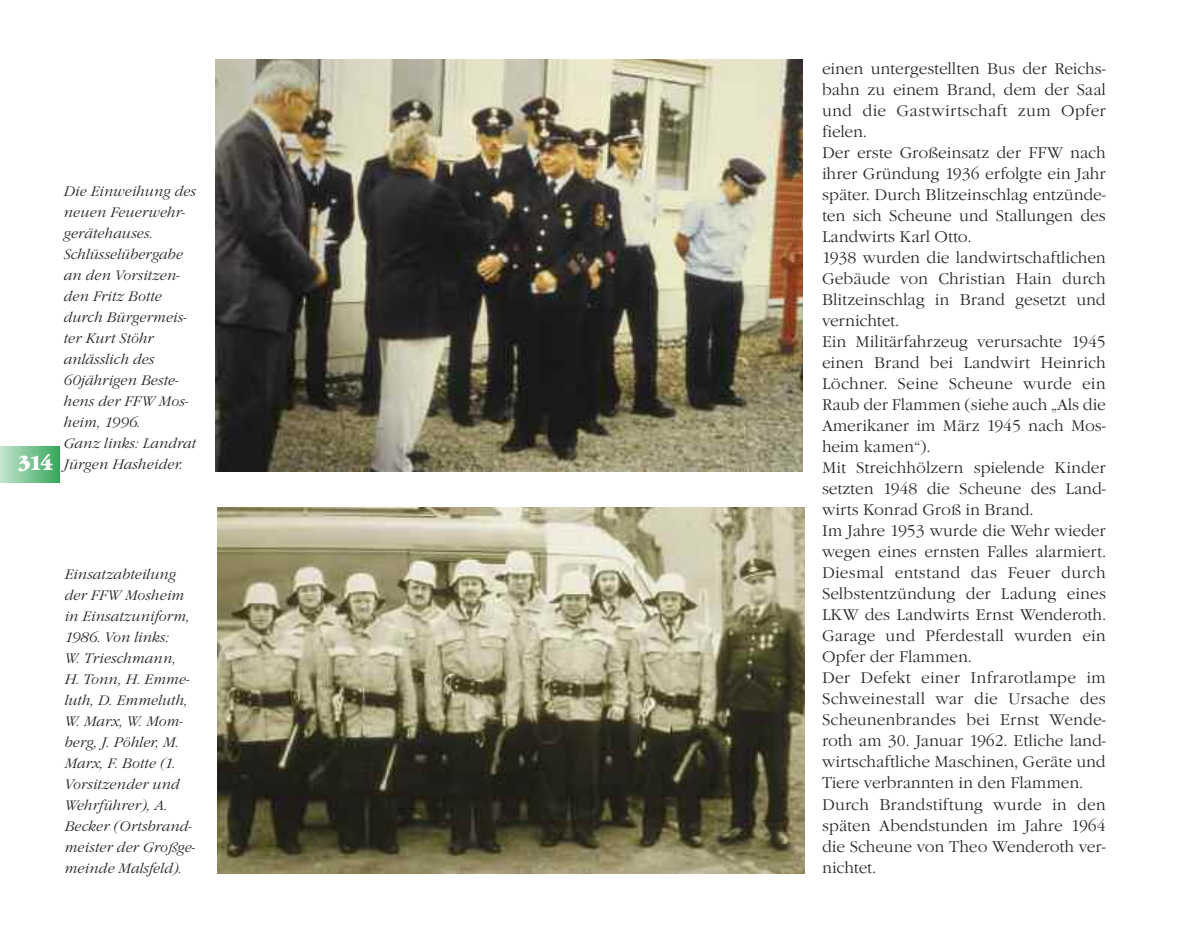
<style>
.page{position:relative;width:1191px;height:936px;background:#fff}
.page>*{position:absolute;margin:0;border:0;box-sizing:border-box;transform-origin:0 0}
.t1{font:21px "Garamond Nova Ultra";color:#fff;scale:.85 1}
.t2{font:300 16.05px/21px "Garamond Nova";color:#272627}
.t3{font:italic 300 14.25px/21px "Garamond Nova";color:#272627}
</style>
<div class="page">
<div style="left:0;top:446px;width:59px;height:36px;background:linear-gradient(to right,#c4e5cf,#38a75d)"></div>
<img style="left:218px;top:507px;width:587px;height:366px">
<img style="left:216px;top:60px;width:587px;height:411px">
<h1 class="t1" style="left:18px;top:451px;width:42px">314</h1>
<p class="t3" style="left:64px;top:180px;width:134px">Die Einweihung des neuen Feuerwehr&shy;gerätehauses.<br>Schlüsselübergabe an den Vorsitzen&shy;den Fritz Botte durch Bürgermeis&shy;ter Kurt Stöhr anlässlich des<br>60jährigen Beste&shy;hens der FFW Mos&shy;heim, 1996.<br>Ganz links: Landrat<br>Jürgen Hasheider.</p>
<p class="t3" style="left:65px;top:563px;width:132px">Einsatzabteilung der FFW Mosheim in Einsatzuniform,<br>1986. Von links:<br>W. Trieschmann,<br>H. Tonn, H. Emme&shy;luth, D. Emmeluth,<br>W. Marx, W. Mom&shy;berg, J. Pöhler, M.<br>Marx, F. Botte (1.<br>Vorsitzender und<br>Wehrführer), A.<br>Becker (Ortsbrand&shy;meister der Großge&shy;meinde Malsfeld).</p>
<p class="t2" style="left:822px;top:58px;width:285px">einen untergestellten Bus der Reichs&shy;bahn zu einem Brand, dem der Saal und die Gastwirtschaft zum Opfer fielen.<br>Der erste Großeinsatz der FFW nach ihrer Gründung 1936 erfolgte ein Jahr später. Durch Blitzeinschlag entzünde&shy;ten sich Scheune und Stallungen des<br>Landwirts Karl Otto.<br>1938 wurden die landwirtschaftlichen<br>Gebäude von Christian Hain durch<br>Blitzeinschlag in Brand gesetzt und vernichtet.<br>Ein Militärfahrzeug verursachte 1945 einen Brand bei Landwirt Heinrich<br>Löchner. Seine Scheune wurde ein<br>Raub der Flammen (siehe auch „Als die<br>Amerikaner im März 1945 nach Mos&shy;heim kamen“).<br>Mit Streichhölzern spielende Kinder setzten 1948 die Scheune des Land&shy;wirts Konrad Groß in Brand.<br>Im Jahre 1953 wurde die Wehr wieder wegen eines ernsten Falles alarmiert.<br>Diesmal entstand das Feuer durch<br>Selbstentzündung der Ladung eines<br>LKW des Landwirts Ernst Wenderoth.<br>Garage und Pferdestall wurden ein<br>Opfer der Flammen.<br>Der Defekt einer Infrarotlampe im<br>Schweinestall war die Ursache des<br>Scheunenbrandes bei Ernst Wende&shy;roth am 30. Januar 1962. Etliche land&shy;wirtschaftliche Maschinen, Geräte und<br>Tiere verbrannten in den Flammen.<br>Durch Brandstiftung wurde in den späten Abendstunden im Jahre 1964 die Scheune von Theo Wenderoth ver&shy;nichtet.</p>
</div>
